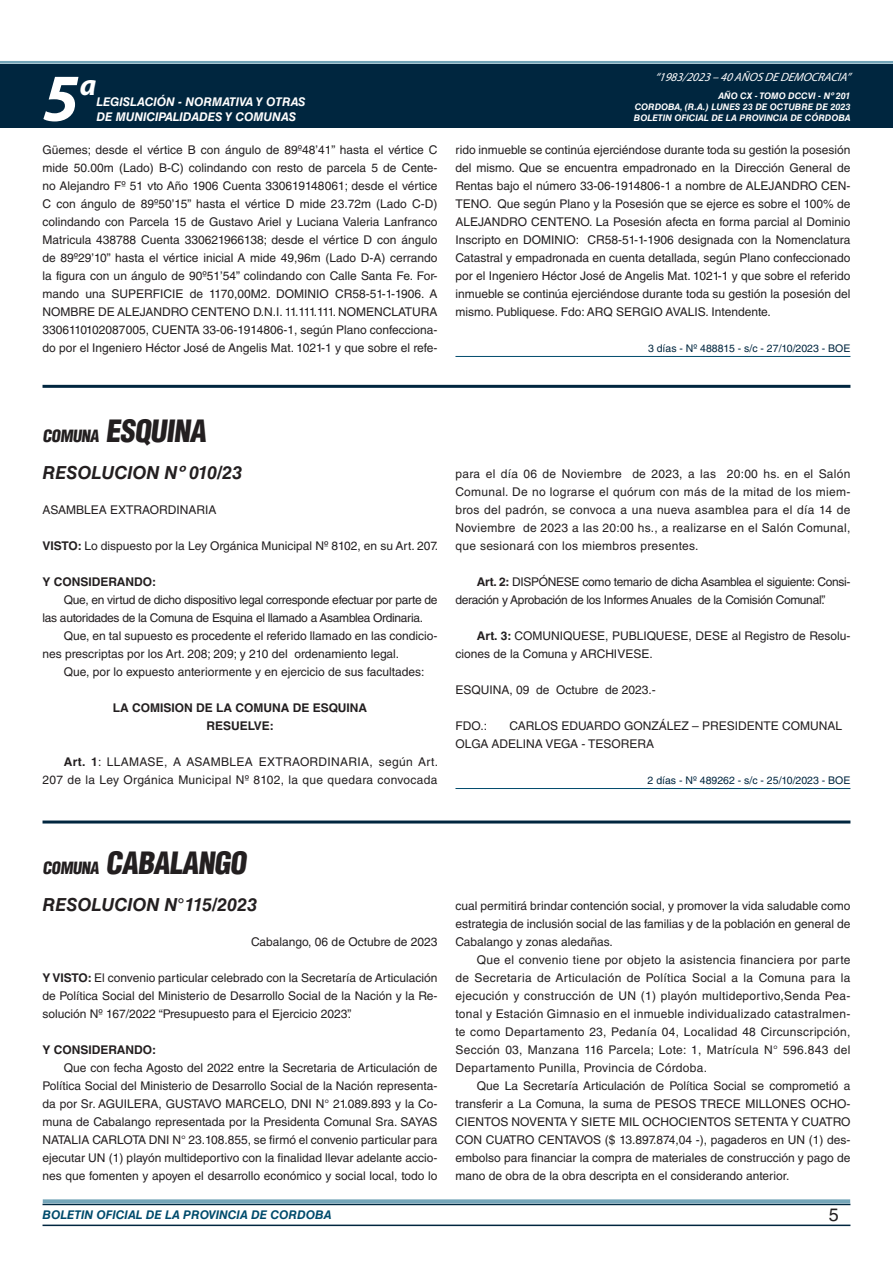
<style>
.page{position:relative;width:893px;height:1263px;background:#fff}
.page>*{position:absolute;margin:0;border:0;box-sizing:border-box;transform-origin:0 0}
.t1{font:italic 700 67.5px "Myriad Pro";color:#fff}
.BASE{font:900 condensed 30px "Helvetica LT Std";color:#231f20}
.t2{font:italic 700 30px "Myriad Pro";color:#fff}
.NOMBRE_DE_MINISTERIO{font:italic 700 18px "Helvetica LT Std";color:#231f20}
.t3{font:18px "Helvetica LT Std";color:#231f20}
.TEXTO_BASE{font:12px/18px "Helvetica LT Std";color:#231f20;text-align:justify}
.TEXTO_BASE-2{font:12px/18px "Helvetica LT Std";letter-spacing:-.025em;color:#231f20}
.TEXTO_BASE-3{font:12px/18px "Helvetica LT Std";letter-spacing:.025em;color:#231f20;text-align:right}
.t4{font:italic 700 12px "Helvetica LT Std";color:#fff}
.RESUELVE{font:700 12px "Helvetica LT Std";color:#231f20}
.t5{font:italic 700 12px "Helvetica LT Std";color:#004b6c}
.t6{font:italic 12px "Myriad Pro";color:#fff}
.TEXTO_BASE-4{font:700 12px "Helvetica LT Std";color:#231f20}
.FECHA{font:12px "Helvetica LT Std";color:#231f20}
.FECHA_DE_VENCIMIENTO{font:10.5px "Helvetica LT Std";color:#00263f}
.t7{font:italic 700 9px/10.8px "Helvetica LT Std";color:#fff;text-align:justify}
.s1{font-size:16.5px}
.s2{font-weight:700}
</style>
<div class="page">
<div style="left:0;top:61px;width:893px;height:6px;background:#fff;opacity:.75"></div>
<div style="left:0;top:64px;width:893px;height:64px;background:#00263f"></div>
<hr style="left:43px;top:1224px;width:807px;height:2px;background:#00263f">
<div style="left:42px;top:1198px;width:809px;height:8px;background:#fff;opacity:.75"></div>
<hr style="left:455px;top:356px;width:395px;height:1px;background:#004b6c">
<hr style="left:43px;top:385px;width:807px;height:3px;background:#00263f">
<hr style="left:455px;top:788px;width:395px;height:1px;background:#004b6c">
<hr style="left:43px;top:820px;width:807px;height:3px;background:#00263f">
<h1 class="t1" style="left:43px;top:54px;width:38px">5</h1>
<h2 class="t2" style="left:80px;top:66px;width:18px">a</h2>
<p class="t4" style="left:96px;top:95px;width:211px">LEGISLACIÓN - NORMATIVA Y OTRAS</p>
<p class="t4" style="left:96px;top:109px;width:201px">DE MUNICIPALIDADES Y COMUNAS</p>
<p class="t6" style="left:655px;top:70px;width:197px">“ 1983/2023 – 40 AÑOS DE DEMOCRACIA”</p>
<p class="t7" style="left:634px;top:91px;width:218px;text-indent:84px">AÑO CX - TOMO DCCVI - Nº 201<br>CORDOBA, (R.A.) LUNES 23 DE OCTUBRE DE 2023<br>BOLETIN OFICIAL DE LA PROVINCIA DE CÓRDOBA</p>
<p class="TEXTO_BASE" style="left:43px;top:141px;width:396px">Güemes; desde el vértice B con ángulo de 89º48’41” hasta el vértice C mide 50.00m (Lado) B-C) colindando con resto de parcela 5 de Cente&shy;no Alejandro Fº 51 vto Año 1906 Cuenta 330619148061; desde el vértice C con ángulo de 89º50’15” hasta el vértice D mide 23.72m (Lado C-D) colindando con Parcela 15 de Gustavo Ariel y Luciana Valeria Lanfranco Matricula 438788 Cuenta 330621966138; desde el vértice D con ángulo de 89º29’10” hasta el vértice inicial A mide 49,96m (Lado D-A) cerrando la figura con un ángulo de 90º51’54” colindando con Calle Santa Fe. For&shy;mando una SUPERFICIE de 1170,00M2. DOMINIO CR58-51-1-1906. A NOMBRE DE ALEJANDRO CENTENO D.N.I. 11.111.111. NOMENCLATURA 3306110102087005, CUENTA 33-06-1914806-1, según Plano confecciona&shy;do por el Ingeniero Héctor José de Angelis Mat. 1021-1 y que sobre el refe-</p>
<p class="TEXTO_BASE" style="left:455px;top:141px;width:396px">rido inmueble se continúa ejerciéndose durante toda su gestión la posesión del mismo. Que se encuentra empadronado en la Dirección General de Rentas bajo el número 33-06-1914806-1 a nombre de ALEJANDRO CEN-TENO. Que según Plano y la Posesión que se ejerce es sobre el 100% de ALEJANDRO CENTENO. La Posesión afecta en forma parcial al Dominio Inscripto en DOMINIO: CR58-51-1-1906 designada con la Nomenclatura Catastral y empadronada en cuenta detallada, según Plano confeccionado por el Ingeniero Héctor José de Angelis Mat. 1021-1 y que sobre el referido inmueble se continúa ejerciéndose durante toda su gestión la posesión del mismo. Publiquese. Fdo: ARQ SERGIO AVALIS. Intendente.</p>
<p class="FECHA_DE_VENCIMIENTO" style="left:648px;top:342px;width:204px">3 días - Nº 488815 - s/c - 27/10/2023 - BOE</p>
<p class="BASE" style="left:43px;top:412px;width:170px"><span class="s1">COMUNA</span> ESQUINA</p>
<p class="NOMBRE_DE_MINISTERIO" style="left:43px;top:462px;width:201px">RESOLUCION Nº 010/23</p>
<p class="TEXTO_BASE" style="left:43px;top:501px;width:175px">ASAMBLEA EXTRAORDINARIA</p>
<p class="TEXTO_BASE" style="left:43px;top:537px;width:397px"><span class="s2">VISTO:</span> Lo dispuesto por la Ley Orgánica Municipal Nº 8102, en su Art. 207.</p>
<p class="TEXTO_BASE-4" style="left:43px;top:574px;width:115px">Y CONSIDERANDO:</p>
<p class="TEXTO_BASE-2" style="left:43px;top:591px;width:396px;text-indent:21px">Que, en virtud de dicho dispositivo legal corresponde efectuar por parte de las autoridades de la Comuna de Esquina el llamado a Asamblea Ordinaria.</p>
<p class="TEXTO_BASE" style="left:43px;top:627px;width:396px;text-indent:21px">Que, en tal supuesto es procedente el referido llamado en las condicio&shy;nes prescriptas por los Art. 208; 209; y 210 del ordenamiento legal.</p>
<p class="TEXTO_BASE" style="left:64px;top:663px;width:362px">Que, por lo expuesto anteriormente y en ejercicio de sus facultades:</p>
<p class="RESUELVE" style="left:113px;top:700px;width:256px">LA COMISION DE LA COMUNA DE ESQUINA</p>
<p class="RESUELVE" style="left:207px;top:718px;width:69px">RESUELVE:</p>
<p class="TEXTO_BASE-3" style="left:43px;top:753px;width:397px"><span class="s2">Art. 1</span>: LLAMASE, A ASAMBLEA EXTRAORDINARIA, según Art.<br>207 de la Ley Orgánica Municipal Nº 8102, la que quedara convocada</p>
<p class="TEXTO_BASE" style="left:455px;top:465px;width:396px">para el día 06 de Noviembre de 2023, a las 20:00 hs. en el Salón Comunal. De no lograrse el quórum con más de la mitad de los miem&shy;bros del padrón, se convoca a una nueva asamblea para el día 14 de Noviembre de 2023 a las 20:00 hs., a realizarse en el Salón Comunal, que sesionará con los miembros presentes.</p>
<p class="TEXTO_BASE-2" style="left:455px;top:573px;width:396px;text-indent:21px"><span class="s2">Art. 2:</span> DISPÓNESE como temario de dicha Asamblea el siguiente: Consi&shy;deración y Aprobación de los Informes Anuales de la Comisión Comunal”.</p>
<p class="TEXTO_BASE" style="left:455px;top:627px;width:396px;text-indent:21px"><span class="s2">Art. 3:</span> COMUNIQUESE, PUBLIQUESE, DESE al Registro de Resolu&shy;ciones de la Comuna y ARCHIVESE.</p>
<p class="TEXTO_BASE" style="left:455px;top:681px;width:202px">ESQUINA, 09 de Octubre de 2023.-</p>
<p class="TEXTO_BASE" style="left:455px;top:717px;width:33px">FDO.:</p>
<p class="TEXTO_BASE" style="left:509px;top:717px;width:334px">CARLOS EDUARDO GONZÁLEZ – PRESIDENTE COMUNAL</p>
<p class="TEXTO_BASE" style="left:455px;top:735px;width:200px">OLGA ADELINA VEGA - TESORERA</p>
<p class="FECHA_DE_VENCIMIENTO" style="left:648px;top:774px;width:204px">2 días - Nº 489262 - s/c - 25/10/2023 - BOE</p>
<p class="BASE" style="left:43px;top:844px;width:210px"><span class="s1">COMUNA</span> CABALANGO</p>
<p class="NOMBRE_DE_MINISTERIO" style="left:43px;top:894px;width:216px">RESOLUCION N°115/2023</p>
<p class="FECHA" style="left:251px;top:935px;width:188px">Cabalango, 06 de Octubre de 2023</p>
<p class="TEXTO_BASE" style="left:43px;top:969px;width:396px"><span class="s2">Y VISTO:</span> El convenio particular celebrado con la Secretaría de Articulación de Política Social del Ministerio de Desarrollo Social de la Nación y la Re&shy;solución Nº 167/2022 “Presupuesto para el Ejercicio 2023”.</p>
<p class="TEXTO_BASE-4" style="left:43px;top:1042px;width:115px">Y CONSIDERANDO:</p>
<p class="TEXTO_BASE" style="left:43px;top:1059px;width:396px;text-indent:21px">Que con fecha Agosto del 2022 entre la Secretaria de Articulación de Política Social del Ministerio de Desarrollo Social de la Nación representa&shy;da por Sr. AGUILERA, GUSTAVO MARCELO, DNI N° 21.089.893 y la Co&shy;muna de Cabalango representada por la Presidenta Comunal Sra. SAYAS NATALIA CARLOTA DNI N° 23.108.855, se firmó el convenio particular para ejecutar UN (1) playón multideportivo con la finalidad llevar adelante accio&shy;nes que fomenten y apoyen el desarrollo económico y social local, todo lo</p>
<p class="TEXTO_BASE" style="left:455px;top:897px;width:396px">cual permitirá brindar contención social, y promover la vida saludable como estrategia de inclusión social de las familias y de la población en general de Cabalango y zonas aledañas.</p>
<p class="TEXTO_BASE" style="left:455px;top:951px;width:396px;text-indent:21px">Que el convenio tiene por objeto la asistencia financiera por parte de Secretaria de Articulación de Política Social a la Comuna para la ejecución y construcción de UN (1) playón multideportivo,Senda Pea&shy;tonal y Estación Gimnasio en el inmueble individualizado catastralmen&shy;te como Departamento 23, Pedanía 04, Localidad 48 Circunscripción, Sección 03, Manzana 116 Parcela; Lote: 1, Matrícula N° 596.843 del Departamento Punilla, Provincia de Córdoba.</p>
<p class="TEXTO_BASE" style="left:455px;top:1077px;width:396px;text-indent:21px">Que La Secretaría Articulación de Política Social se comprometió a transferir a La Comuna, la suma de PESOS TRECE MILLONES OCHO-CIENTOS NOVENTA Y SIETE MIL OCHOCIENTOS SETENTA Y CUATRO CON CUATRO CENTAVOS ($ 13.897.874,04 -), pagaderos en UN (1) des&shy;embolso para financiar la compra de materiales de construcción y pago de mano de obra de la obra descripta en el considerando anterior.</p>
<p class="t5" style="left:43px;top:1208px;width:290px">BOLETIN OFICIAL DE LA PROVINCIA DE CORDOBA</p>
<h3 class="t3" style="left:829px;top:1204px;width:12px">5</h3>
</div>
